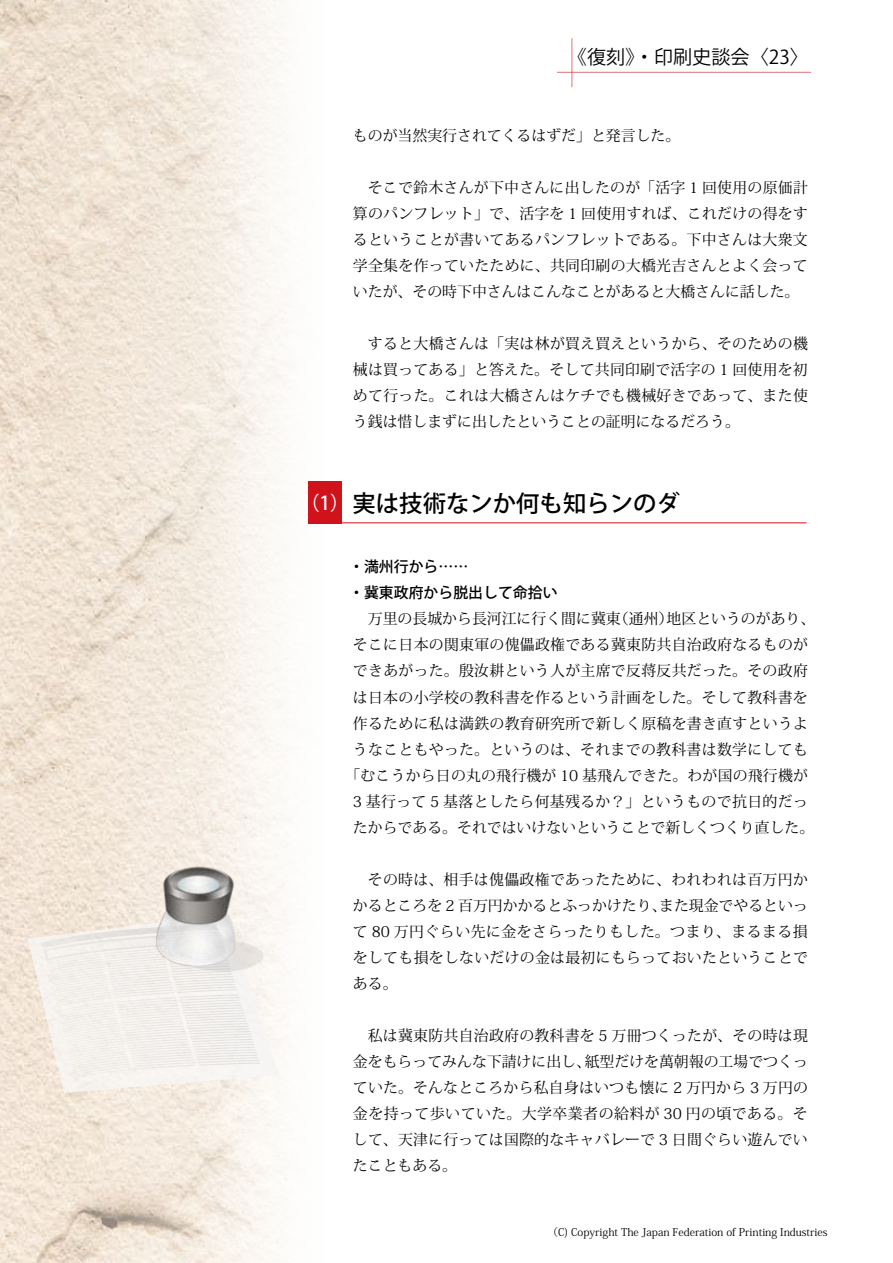
<style>
.page{position:relative;width:893px;height:1263px;background:#fff}
.page>*{position:absolute;margin:0;border:0;box-sizing:border-box;transform-origin:0 0}
.t1{font:500 23.4px "Koz Go Pro";color:#000}
.t2{font:19.2px "Koz Go Pro";color:#000}
.t3{font:500 19.2px "Koz Go Pro";color:#fff}
.t4{font:14.85px/26.1px "Koz Min Pro";letter-spacing:.02em;color:#000;text-align:justify}
.t5{font:14.85px "Koz Min Pro";color:#000}
.t6{font:500 14.85px/26.1px "Koz Go Pro";color:#000}
.t7{font:10.65px "Koz Min Pro";color:#000}
</style>
<div class="page">
<img style="left:0;top:0;width:329px;height:1263px">
<svg style="left:28px;top:915px;width:251px;height:178px"></svg>
<img style="left:152px;top:844px;width:114px;height:141px">
<hr style="left:572px;top:38px;width:1px;height:49px;background:#d0121b">
<hr style="left:557px;top:72px;width:254px;height:1px;background:#d0121b">
<div style="left:308px;top:482px;width:33px;height:42px;background:#d0121b"></div>
<hr style="left:308px;top:522px;width:498px;height:1px;background:#d0121b">
<p class="t2" style="left:568px;top:45px;width:243px">《復刻》・印刷史談会〉23〈</p>
<p class="t5" style="left:353px;top:125px;width:329px">ものが当然実行されてくるはずだ」と発言した。</p>
<p class="t4" style="left:353px;top:174px;width:456px;text-indent:15px">そこで鈴木さんが下中さんに出したのが「活字 1 回使用の原価計算のパンフレット」で、活字を 1 回使用すれば、これだけの得をするということが書いてあるパンフレットである。下中さんは大衆文学全集を作っていたために、共同印刷の大橋光吉さんとよく会っていたが、その時下中さんはこんなことがあると大橋さんに話した。</p>
<p class="t4" style="left:353px;top:330px;width:456px;text-indent:15px">すると大橋さんは「実は林が買え買えというから、そのための機械は買ってある」と答えた。そして共同印刷で活字の 1 回使用を初めて行った。これは大橋さんはケチでも機械好きであって、また使う銭は惜しまずに出したということの証明になるだろう。</p>
<p class="t3" style="left:300px;top:491px;width:51px">（）1</p>
<h1 class="t1" style="left:352px;top:488px;width:329px">実は技術なンか何も知らンのダ</h1>
<p class="t6" style="left:349px;top:554px;width:210px">・満州行から......<br>・冀東政府から脱出して命拾い</p>
<p class="t4" style="left:614px;top:605px;width:61px">（通州）</p>
<p class="t5" style="left:368px;top:608px;width:254px">万里の長城から長河江に行く間に冀東</p>
<p class="t4" style="left:353px;top:631px;width:457px">そこに日本の関東軍の傀儡政権である冀東防共自治政府なるものが</p>
<p class="t4" style="left:353px;top:657px;width:456px">できあがった。殷汝耕という人が主席で反蒋反共だった。その政府</p>
<p class="t4" style="left:353px;top:683px;width:456px">は日本の小学校の教科書を作るという計画をした。そして教科書を</p>
<p class="t4" style="left:353px;top:709px;width:457px">作るために私は満鉄の教育研究所で新しく原稿を書き直すというよ</p>
<p class="t4" style="left:353px;top:736px;width:456px">うなこともやった。というのは、それまでの教科書は数学にしても</p>
<p class="t4" style="left:345px;top:762px;width:464px">「むこうから日の丸の飛行機が 10 基飛んできた。わが国の飛行機が</p>
<p class="t4" style="left:353px;top:788px;width:456px">3 基行って 5 基落としたら何基残るか？」というもので抗日的だっ</p>
<p class="t5" style="left:353px;top:817px;width:463px">たからである。それではいけないということで新しくつくり直した。</p>
<p class="t4" style="left:368px;top:866px;width:442px;text-align:right">その時は、相手は傀儡政権であったために、われわれは百万円かまた現金でやるといっ</p>
<p class="t5" style="left:667px;top:608px;width:150px">地区というのがあり、</p>
<p class="t4" style="left:353px;top:892px;width:457px;text-align:left">かるところを 2 百万円かかるとふっかけたり、<br>て 80 万円ぐらい先に金をさらったりもした。つまり、まるまる損をしても損をしないだけの金は最初にもらっておいたということである。</p>
<p class="t4" style="left:368px;top:1022px;width:442px;text-align:right">私は冀東防共自治政府の教科書を 5 万冊つくったが、その時は現紙型だけを萬朝報の工場でつくっ</p>
<p class="t4" style="left:353px;top:1048px;width:457px;text-align:left">金をもらってみんな下請けに出し、<br>ていた。そんなところから私自身はいつも懐に 2 万円から 3 万円の金を持って歩いていた。大学卒業者の給料が 30 円の頃である。そして、天津に行っては国際的なキャバレーで 3 日間ぐらい遊んでいたこともある。</p>
<p class="t7" style="left:547px;top:1225px;width:282px">（C) Copyright The Japan Federation of Printing Industries</p>
</div>
